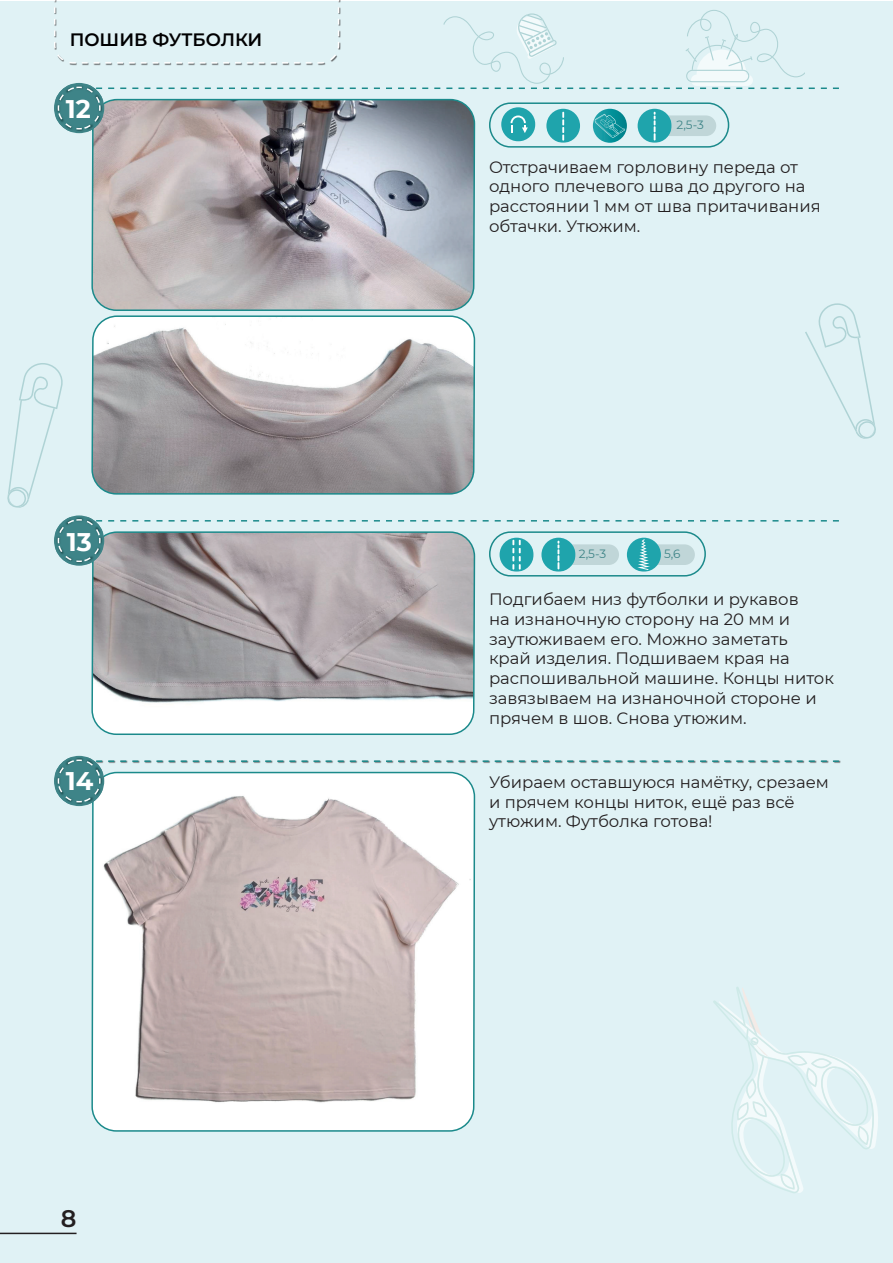
<style>
.page{position:relative;width:893px;height:1263px;background:#fff}
.page>*{position:absolute;margin:0;border:0;box-sizing:border-box;transform-origin:0 0}
.t1{font:700 25.5px "Montserrat";color:#fff}
.t2{font:600 24px "Montserrat";color:#231f20}
.t3{font:600 18px "Montserrat";color:#000001}
.t4{font:16.5px/19.8px "Montserrat";color:#231f20}
.t5{font:12px "Montserrat";color:#3e8487}
</style>
<div class="page">
<div style="left:0;top:1px;width:893px;height:1262px;background:#e0f2f5"></div>
<svg style="left:713px;top:987px;width:165px;height:206px"></svg>
<svg style="left:7px;top:363px;width:56px;height:145px"></svg>
<svg style="left:805px;top:303px;width:71px;height:136px"></svg>
<hr style="left:0;top:1233px;width:77px;height:1px;background:#231f20">
<svg style="left:91px;top:804px;width:385px;height:328px;background:#d3caca"></svg>
<div style="left:54px;top:756px;width:50px;height:50px;background:#3e8487;border-radius:50%"></div>
<img style="left:56px;top:757px;width:35px;height:36px">
<svg style="left:57px;top:759px;width:782px;height:45px"></svg>
<div style="left:489px;top:102px;width:240px;height:46px;border:2px solid #1b8a8b;border-radius:21px"></div>
<img style="left:638px;top:109px;width:34px;height:34px;border-radius:17px">
<img style="left:546px;top:109px;width:34px;height:34px;border-radius:17px">
<svg style="left:593px;top:109px;width:34px;height:34px"></svg>
<svg style="left:91px;top:141px;width:385px;height:170px;background:#adabb0"></svg>
<svg style="left:54px;top:0;width:785px;height:141px"></svg>
<svg style="left:91px;top:315px;width:385px;height:180px;background:#b1b1b2"></svg>
<svg style="left:91px;top:570px;width:385px;height:165px;background:#b4b1b4"></svg>
<svg style="left:54px;top:515px;width:50px;height:51px"></svg>
<img style="left:56px;top:517px;width:34px;height:36px">
<div style="left:489px;top:531px;width:217px;height:45px;border:2px solid #1b8a8b;border-radius:21px"></div>
<img style="left:541px;top:538px;width:34px;height:34px;border-radius:17px">
<img style="left:627px;top:538px;width:34px;height:34px;border-radius:17px">
<img style="left:500px;top:538px;width:34px;height:34px;border-radius:17px">
<svg style="left:57px;top:518px;width:782px;height:52px"></svg>
<p class="t3" style="left:70px;top:27px;width:194px">Пошив футболки</p>
<h1 class="t1" style="left:66px;top:91px;width:27px">12</h1>
<h1 class="t1" style="left:67px;top:523px;width:27px">13</h1>
<h1 class="t1" style="left:66px;top:763px;width:29px">14</h1>
<h2 class="t2" style="left:61px;top:1201px;width:17px">8</h2>
<p class="t5" style="left:677px;top:117px;width:29px">2,5-3</p>
<p class="t4" style="left:489px;top:156px;width:333px">Отстрачиваем горловину переда от одного плечевого шва до другого на расстоянии 1 мм от шва притачивания обтачки. Утюжим.</p>
<p class="t5" style="left:579px;top:546px;width:29px">2,5-3</p>
<p class="t5" style="left:664px;top:546px;width:18px">5,6</p>
<p class="t4" style="left:489px;top:589px;width:346px">Подгибаем низ футболки и рукавов<br>на изнаночную сторону на 20 мм и заутюживаем его. Можно заметать<br>край изделия. Подшиваем края на распошивальной машине. Концы ниток завязываем на изнаночной стороне и прячем в шов. Снова утюжим.</p>
<p class="t4" style="left:489px;top:771px;width:341px">Убираем оставшуюся намётку, срезаем и прячем концы ниток, ещё раз всё утюжим. Футболка готова!</p>
</div>
